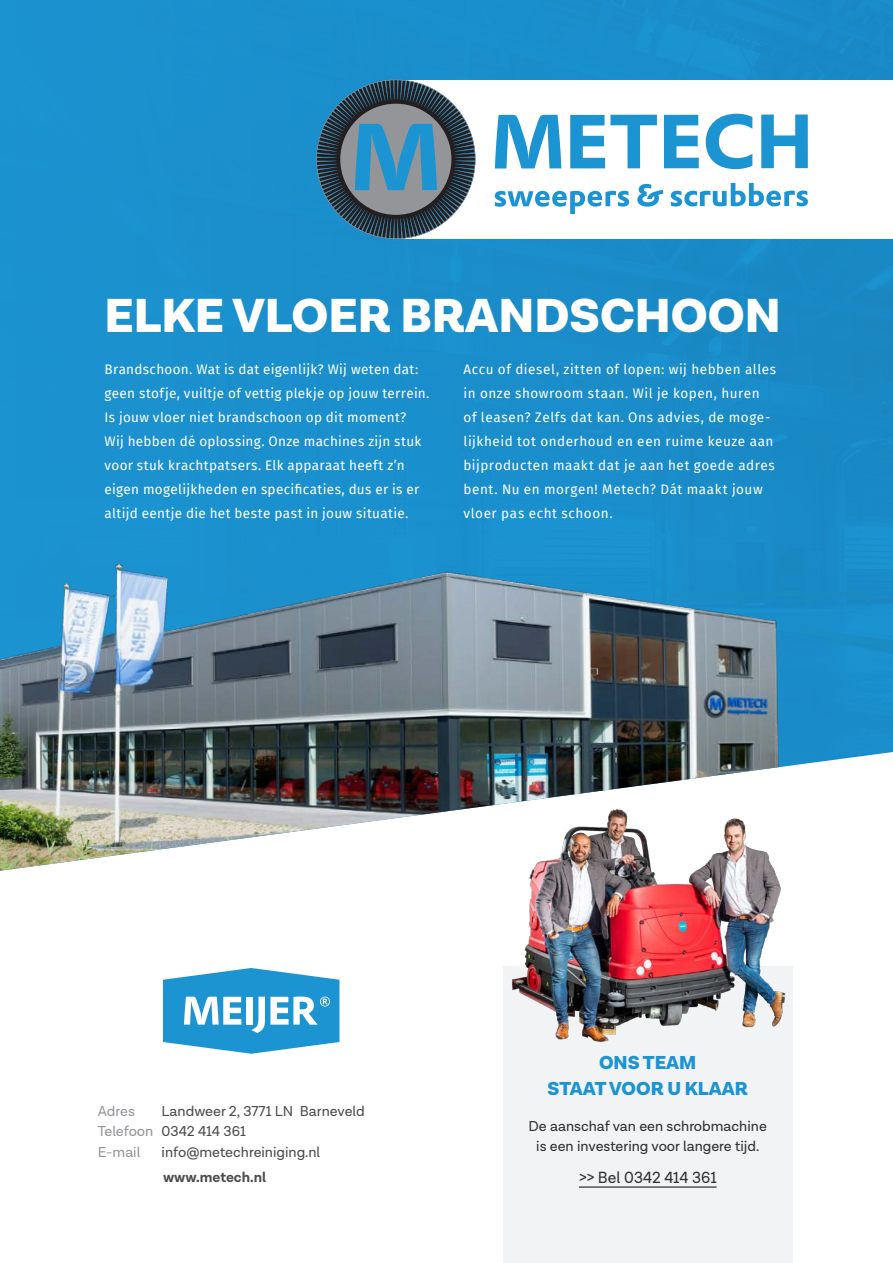
<style>
.page{position:relative;width:893px;height:1263px;background:#fff}
.page>*{position:absolute;margin:0;border:0;box-sizing:border-box;transform-origin:0 0}
.t1{font:900 48.3px "Lota Grotesque";color:#fff}
.t2{font:900 19.05px/26px "Lota Grotesque";color:#1c94d2;text-align:center}
.t3{font:16.35px "Lota Grotesque";letter-spacing:.005em;color:#312f30}
.t4{font:14.55px/20.4px "Lota Grotesque";color:#4b4c4d}
.t5{font:14.55px/20.4px "Lota Grotesque";color:#312f30;text-align:center}
.t6{font:700 14.55px "Lota Grotesque";color:#4b4c4d}
.t7{font:14.55px "Lota Grotesque";letter-spacing:-.005em;color:#939598}
.t8{font:13.5px/24px "Fira Sans";letter-spacing:.03em;color:#fff}
.s1{color:#939598}
</style>
<div class="page">
<div style="left:0;top:0;width:893px;height:752px;background:#1a8fcc"></div>
<div style="left:393px;top:80px;width:500px;height:158px;background:#fff"></div>
<svg style="left:316px;top:80px;width:160px;height:159px"></svg>
<svg style="left:495px;top:115px;width:66px;height:53px"></svg>
<svg style="left:570px;top:115px;width:87px;height:53px"></svg>
<svg style="left:664px;top:115px;width:35px;height:53px"></svg>
<svg style="left:706px;top:114px;width:46px;height:55px"></svg>
<svg style="left:761px;top:114px;width:47px;height:54px"></svg>
<svg style="left:495px;top:191px;width:134px;height:23px"></svg>
<svg style="left:637px;top:184px;width:26px;height:23px"></svg>
<svg style="left:671px;top:183px;width:137px;height:24px"></svg>
<svg style="left:163px;top:968px;width:176px;height:86px"></svg>
<div style="left:503px;top:966px;width:289px;height:297px;background:#f2f3f4"></div>
<hr style="left:579px;top:1186px;width:138px;height:2px;background:#312f30">
<img style="left:0;top:498px;width:828px;height:373px">
<img style="left:499px;top:778px;width:299px;height:296px">
<p class="t1" style="left:105px;top:287px;width:678px">ELKE VLOER BRANDSCHOON</p>
<p class="t8" style="left:105px;top:357px;width:326px">Brandschoon. Wat is dat eigenlijk? Wij weten dat: geen stofje, vuiltje of vettig plekje op jouw terrein.<br>Is jouw vloer niet brandschoon op dit moment?<br>Wij hebben dé oplossing. Onze machines zijn stuk voor stuk krachtpatsers. Elk apparaat heeft z’n eigen mogelijkheden en specificaties, dus er is er altijd eentje die het beste past in jouw situatie.</p>
<p class="t8" style="left:463px;top:357px;width:314px">Accu of diesel, zitten of lopen: wij hebben alles in onze showroom staan. Wil je kopen, huren<br>of leasen? Zelfs dat kan. Ons advies, de moge&shy;lijkheid tot onderhoud en een ruime keuze aan bijproducten maakt dat je aan het goede adres bent. Nu en morgen! Metech? Dát maakt jouw vloer pas echt schoon.</p>
<p class="t4" style="left:98px;top:1101px;width:268px;text-indent:64px">Landweer 2, 3771 LN Barneveld<br><span class="s1">Telefoon</span> 0342 414 361<br><span class="s1">E-mail</span></p>
<p class="t7" style="left:98px;top:1103px;width:39px">Adres</p>
<p class="t4" style="left:162px;top:1142px;width:160px">info@metechreiniging.nl</p>
<p class="t6" style="left:163px;top:1169px;width:105px">www.metech.nl</p>
<p class="t2" style="left:548px;top:1051px;width:202px">ONS TEAM<br>STAAT VOOR U KLAAR</p>
<p class="t5" style="left:529px;top:1116px;width:240px">De aanschaf van een schrobmachine is een investering voor langere tijd.</p>
<p class="t3" style="left:579px;top:1169px;width:139px">&gt;&gt; Bel 0342 414 361</p>
</div>
